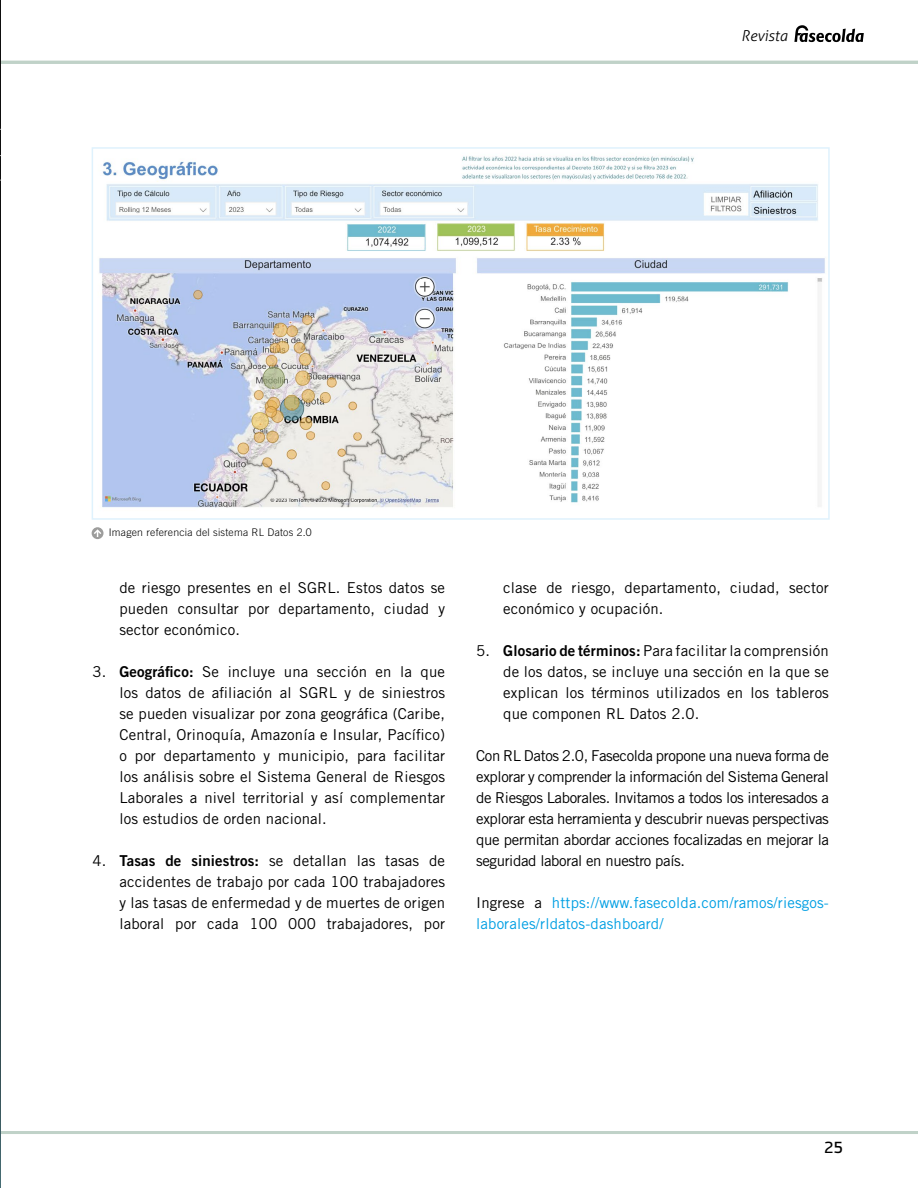
<style>
.page{position:relative;width:918px;height:1188px;background:#fff}
.page>*{position:absolute;margin:0;border:0;box-sizing:border-box;transform-origin:0 0}
.t1{font:15px/21px "Trade Gothic LT Std";letter-spacing:.01em;color:#000;text-align:justify}
.t2{font:15px/21px "Trade Gothic LT Std";letter-spacing:.01em;color:#009fe3}
.t3{font:italic 300 15px "Aller";color:#000}
.t4{font:15px "Collator";color:#000}
.t5{font:300 10.5px "Trade Gothic LT Std";letter-spacing:.02em;color:#000}
.s1{font-family:"Trade Gothic LT Std Bd 2"}
.s2{color:#000}
</style>
<div class="page">
<svg style="left:794px;top:25px;width:70px;height:17px"></svg>
<hr style="left:0;top:1131px;width:918px;height:3px;background:#c0d2c8">
<hr style="left:0;top:61px;width:918px;height:3px;background:#c0d2c8">
<img style="left:99px;top:156px;width:726px;height:352px">
<div style="left:92px;top:147px;width:738px;height:373px;border:2px solid #dff2fd"></div>
<svg style="left:92px;top:527px;width:12px;height:12px"></svg>
<hr style="left:0;top:0;width:1px;height:1188px;background:#0e0e0e">
<svg style="left:0;top:811px;width:1px;height:377px"></svg>
<p class="t3" style="left:741px;top:27px;width:48px">Revista</p>
<p class="t5" style="left:109px;top:526px;width:204px">Imagen referencia del sistema RL Datos 2.0</p>
<p class="t1" style="left:119px;top:577px;width:327px">de riesgo presentes en el SGRL. Estos datos se pueden consultar por departamento, ciudad y sector económico.</p>
<p class="t1" style="left:119px;top:661px;width:327px;text-indent:-27px">3. <span class="s1">Geográfico:</span> Se incluye una sección en la que los datos de afiliación al SGRL y de siniestros se pueden visualizar por zona geográfica (Caribe, Central, Orinoquía, Amazonía e Insular, Pacífico) o por departamento y municipio, para facilitar los análisis sobre el Sistema General de Riesgos Laborales a nivel territorial y así complementar los estudios de orden nacional.</p>
<p class="t1" style="left:119px;top:850px;width:327px;text-indent:-27px">4. <span class="s1">Tasas de siniestros:</span> se detallan las tasas de accidentes de trabajo por cada 100 trabajadores y las tasas de enfermedad y de muertes de origen laboral por cada 100 000 trabajadores, por</p>
<p class="t1" style="left:503px;top:577px;width:327px">clase de riesgo, departamento, ciudad, sector económico y ocupación.</p>
<p class="t1" style="left:503px;top:640px;width:327px;text-indent:-27px">5. <span class="s1">Glosario de términos:</span> Para facilitar la comprensión de los datos, se incluye una sección en la que se explican los términos utilizados en los tableros que componen RL Datos 2.0.</p>
<p class="t1" style="left:476px;top:745px;width:354px">Con RL Datos 2.0, Fasecolda propone una nueva forma de explorar y comprender la información del Sistema General de Riesgos Laborales. Invitamos a todos los interesados a explorar esta herramienta y descubrir nuevas perspectivas que permitan abordar acciones focalizadas en mejorar la seguridad laboral en nuestro país.</p>
<p class="t2" style="left:476px;top:892px;width:354px"><span class="s2">Ingrese a</span> https://www.fasecolda.com/ramos/riesgos&shy;laborales/rldatos-dashboard/</p>
<p class="t4" style="left:824px;top:1139px;width:20px">25</p>
</div>
